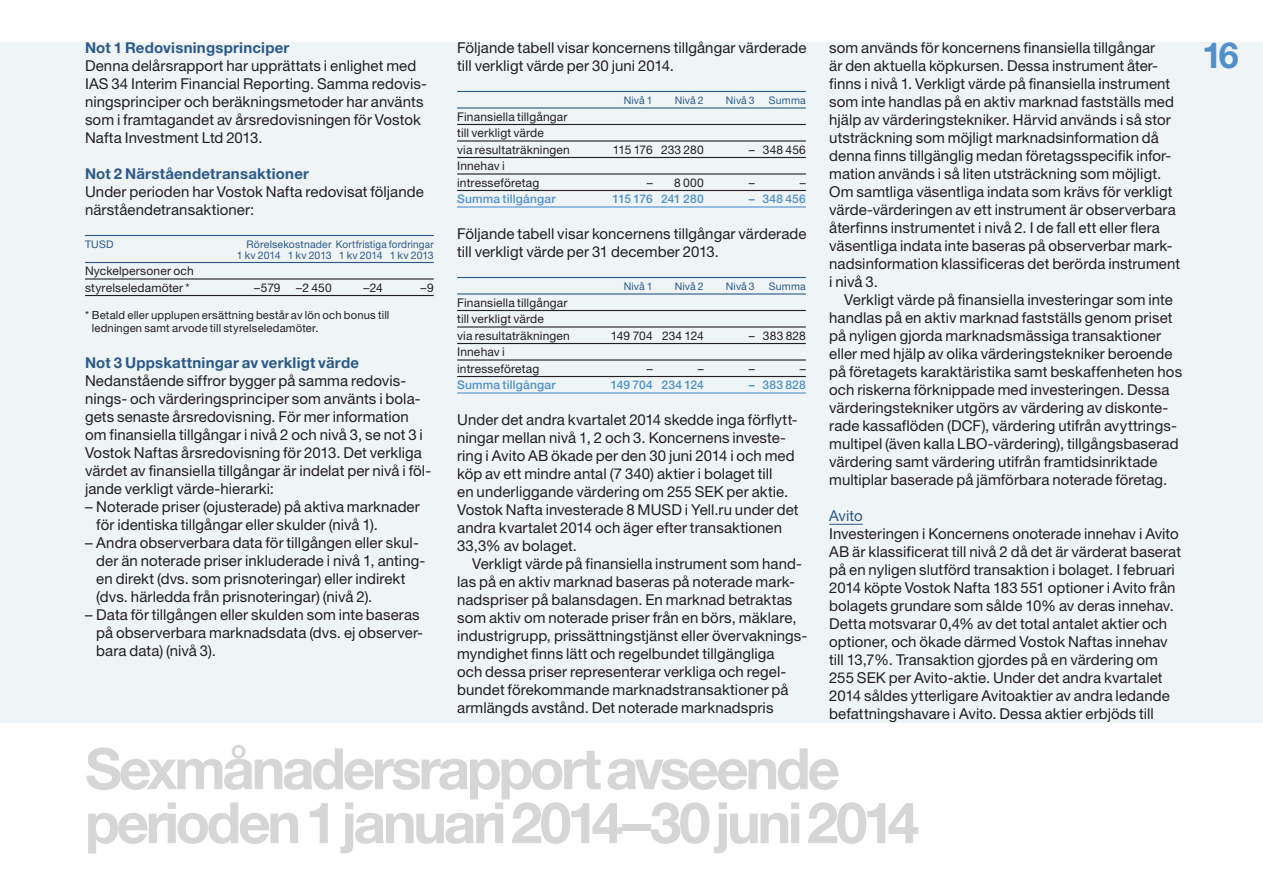
<style>
.page{position:relative;width:1263px;height:893px;background:#fff}
.page>*{position:absolute;margin:0;border:0;box-sizing:border-box;transform-origin:0 0}
.t1{font:700 57px/54px "Helvetica Neue LT Std";letter-spacing:-.06em;color:#d6d6d6}
.t2{font:700 36px "Helvetica Neue LT Std";color:#5091cd}
.t3{font:15px/18px "Helvetica Neue LT Std";letter-spacing:.005em;color:#231f20}
.t4{font:700 15px "Helvetica Neue LT Std";letter-spacing:.015em;color:#2b598a}
.t5{font:15px "Helvetica Neue LT Std";letter-spacing:-.005em;color:#2b598a}
.t6{font:12px/16.5px "Helvetica Neue LT Std";letter-spacing:.01em;color:#231f20}
.t7{font:500 12px "Helvetica Neue LT Std";letter-spacing:.015em;color:#5091cd}
.t8{font:12px "Helvetica Neue LT Std";letter-spacing:-.015em;color:#231f20}
.t9{font:500 12px "Helvetica Neue LT Std";letter-spacing:-.02em;color:#5091cd}
.t10{font:11.25px/13.5px "Helvetica Neue LT Std";letter-spacing:.015em;color:#231f20}
.t11{font:10.5px/10.5px "Helvetica Neue LT Std";letter-spacing:.015em;color:#2b598a;text-align:right}
</style>
<div class="page">
<div style="left:0;top:43px;width:1263px;height:680px;background:#eff4f6"></div>
<hr style="left:85px;top:235px;width:349px;height:1px;background:#2b598a">
<hr style="left:85px;top:262px;width:349px;height:1px;background:#2b598a">
<hr style="left:85px;top:278px;width:349px;height:2px;background:#231f20">
<hr style="left:85px;top:295px;width:349px;height:1px;background:#231f20">
<hr style="left:457px;top:91px;width:349px;height:1px;background:#2b598a">
<hr style="left:457px;top:107px;width:349px;height:2px;background:#2b598a">
<hr style="left:457px;top:124px;width:349px;height:1px;background:#231f20">
<hr style="left:457px;top:140px;width:349px;height:2px;background:#231f20">
<hr style="left:457px;top:157px;width:349px;height:1px;background:#231f20">
<hr style="left:457px;top:173px;width:349px;height:2px;background:#231f20">
<hr style="left:457px;top:190px;width:349px;height:1px;background:#231f20">
<hr style="left:457px;top:206px;width:349px;height:2px;background:#5091cd">
<hr style="left:457px;top:277px;width:349px;height:1px;background:#2b598a">
<hr style="left:457px;top:293px;width:349px;height:2px;background:#2b598a">
<hr style="left:457px;top:310px;width:349px;height:1px;background:#231f20">
<hr style="left:457px;top:326px;width:349px;height:2px;background:#231f20">
<hr style="left:457px;top:343px;width:349px;height:1px;background:#231f20">
<hr style="left:457px;top:359px;width:349px;height:2px;background:#231f20">
<hr style="left:457px;top:376px;width:349px;height:1px;background:#231f20">
<hr style="left:457px;top:392px;width:349px;height:2px;background:#5091cd">
<hr style="left:829px;top:524px;width:34px;height:1px;background:#2b598a">
<p class="t4" style="left:85px;top:39px;width:206px">Not 1 Redovisningsprinciper</p>
<p class="t3" style="left:85px;top:57px;width:343px">Denna delårsrapport har upprättats i enlighet med IAS 34 Interim Financial Reporting. Samma redovis&shy;ningsprinciper och beräkningsmetoder har använts som i framtagandet av årsredovisningen för Vostok Nafta Investment Ltd 2013.</p>
<p class="t4" style="left:85px;top:165px;width:226px">Not 2 Närståendetransaktioner</p>
<p class="t3" style="left:85px;top:183px;width:340px">Under perioden har Vostok Nafta redovisat följande närståendetransaktioner:</p>
<p class="t11" style="left:85px;top:239px;width:30px">TUSD</p>
<p class="t11" style="left:237px;top:239px;width:198px">Rörelsekostnader Kortfristiga fordringar<br>1 kv 2014 1 kv 2013 1 kv 2014 1 kv 2013</p>
<p class="t6" style="left:85px;top:263px;width:110px">Nyckelpersoner och styrelseledamöter *</p>
<p class="t6" style="left:254px;top:279px;width:28px">–579</p>
<p class="t6" style="left:296px;top:279px;width:37px">–2 450</p>
<p class="t6" style="left:363px;top:279px;width:21px">–24</p>
<p class="t6" style="left:420px;top:279px;width:15px">–9</p>
<p class="t10" style="left:92px;top:308px;width:299px;text-indent:-7px">* Betald eller upplupen ersättning består av lön och bonus till ledningen samt arvode till styrelseledamöter.</p>
<p class="t4" style="left:85px;top:354px;width:276px">Not 3 Uppskattningar av verkligt värde</p>
<p class="t3" style="left:85px;top:372px;width:348px">Nedanstående siffror bygger på samma redovis&shy;nings- och värderingsprinciper som använts i bola&shy;gets senaste årsredovisning. För mer information om finansiella tillgångar i nivå 2 och nivå 3, se not 3 i Vostok Naftas årsredovisning för 2013. Det verkliga värdet av finansiella tillgångar är indelat per nivå i föl&shy;jande verkligt värde-hierarki:</p>
<p class="t3" style="left:96px;top:498px;width:325px;text-indent:-11px">– Noterade priser (ojusterade) på aktiva marknader för identiska tillgångar eller skulder (nivå 1).</p>
<p class="t3" style="left:96px;top:534px;width:330px;text-indent:-11px">– Andra observerbara data för tillgången eller skul&shy;der än noterade priser inkluderade i nivå 1, anting&shy;en direkt (dvs. som prisnoteringar) eller indirekt (dvs. härledda från prisnoteringar) (nivå 2).</p>
<p class="t3" style="left:96px;top:606px;width:328px;text-indent:-11px">– Data för tillgången eller skulden som inte baseras på observerbara marknadsdata (dvs. ej observer&shy;bara data) (nivå 3).</p>
<p class="t3" style="left:457px;top:39px;width:351px">Följande tabell visar koncernens tillgångar värderade till verkligt värde per 30 juni 2014.</p>
<p class="t11" style="left:624px;top:95px;width:31px">Nivå 1</p>
<p class="t11" style="left:675px;top:95px;width:31px">Nivå 2</p>
<p class="t11" style="left:726px;top:95px;width:31px">Nivå 3</p>
<p class="t11" style="left:769px;top:95px;width:38px">Summa</p>
<p class="t6" style="left:457px;top:108px;width:114px">Finansiella tillgångar till verkligt värde<br>via resultaträkningen</p>
<p class="t8" style="left:613px;top:142px;width:92px">115 176 233 280</p>
<p class="t6" style="left:749px;top:141px;width:59px">– 348 456</p>
<p class="t6" style="left:457px;top:158px;width:84px">Innehav i intresseföretag</p>
<p class="t6" style="left:647px;top:174px;width:59px">– 8 000</p>
<p class="t6" style="left:749px;top:174px;width:7px">–</p>
<p class="t6" style="left:800px;top:174px;width:7px">–</p>
<p class="t7" style="left:457px;top:192px;width:100px">Summa tillgångar</p>
<p class="t9" style="left:613px;top:192px;width:93px">115 176 241 280</p>
<p class="t7" style="left:749px;top:192px;width:59px">– 348 456</p>
<p class="t3" style="left:457px;top:225px;width:351px">Följande tabell visar koncernens tillgångar värderade till verkligt värde per 31 december 2013.</p>
<p class="t11" style="left:624px;top:281px;width:31px">Nivå 1</p>
<p class="t11" style="left:675px;top:281px;width:31px">Nivå 2</p>
<p class="t11" style="left:726px;top:281px;width:31px">Nivå 3</p>
<p class="t11" style="left:769px;top:281px;width:38px">Summa</p>
<p class="t6" style="left:457px;top:294px;width:114px">Finansiella tillgångar till verkligt värde<br>via resultaträkningen</p>
<p class="t6" style="left:611px;top:327px;width:94px">149 704 234 124</p>
<p class="t6" style="left:749px;top:327px;width:59px">– 383 828</p>
<p class="t6" style="left:457px;top:344px;width:84px">Innehav i intresseföretag</p>
<p class="t6" style="left:647px;top:360px;width:7px">–</p>
<p class="t6" style="left:698px;top:360px;width:7px">–</p>
<p class="t6" style="left:749px;top:360px;width:7px">–</p>
<p class="t6" style="left:800px;top:360px;width:7px">–</p>
<p class="t7" style="left:457px;top:378px;width:100px">Summa tillgångar</p>
<p class="t7" style="left:611px;top:378px;width:95px">149 704 234 124</p>
<p class="t7" style="left:749px;top:378px;width:59px">– 383 828</p>
<p class="t3" style="left:457px;top:411px;width:343px">Under det andra kvartalet 2014 skedde inga förflytt&shy;ningar mellan nivå 1, 2 och 3. Koncernens investe&shy;ring i Avito AB ökade per den 30 juni 2014 i och med köp av ett mindre antal (7 340) aktier i bolaget till<br>en underliggande värdering om 255 SEK per aktie.<br>Vostok Nafta investerade 8 MUSD i Yell.ru under det andra kvartalet 2014 och äger efter transaktionen 33,3% av bolaget.</p>
<p class="t3" style="left:457px;top:555px;width:352px;text-indent:15px">Verkligt värde på finansiella instrument som hand&shy;las på en aktiv marknad baseras på noterade mark&shy;nadspriser på balansdagen. En marknad betraktas som aktiv om noterade priser från en börs, mäklare, industrigrupp, prissättningstjänst eller övervaknings&shy;myndighet finns lätt och regelbundet tillgängliga<br>och dessa priser representerar verkliga och regel&shy;bundet förekommande marknadstransaktioner på armlängds avstånd. Det noterade marknadspris</p>
<p class="t3" style="left:829px;top:39px;width:352px">som används för koncernens finansiella tillgångar<br>är den aktuella köpkursen. Dessa instrument åter&shy;finns i nivå 1. Verkligt värde på finansiella instrument som inte handlas på en aktiv marknad fastställs med hjälp av värderingstekniker. Härvid används i så stor utsträckning som möjligt marknadsinformation då denna finns tillgänglig medan företagsspecifik infor&shy;mation används i så liten utsträckning som möjligt.<br>Om samtliga väsentliga indata som krävs för verkligt värde-värderingen av ett instrument är observerbara återfinns instrumentet i nivå 2. I de fall ett eller flera väsentliga indata inte baseras på observerbar mark&shy;nadsinformation klassificeras det berörda instrument i nivå 3.</p>
<p class="t3" style="left:829px;top:291px;width:354px;text-indent:15px">Verkligt värde på finansiella investeringar som inte handlas på en aktiv marknad fastställs genom priset på nyligen gjorda marknadsmässiga transaktioner eller med hjälp av olika värderingstekniker beroende på företagets karaktäristika samt beskaffenheten hos och riskerna förknippade med investeringen. Dessa värderingstekniker utgörs av värdering av diskonte&shy;rade kassaflöden (DCF), värdering utifrån avyttrings&shy;multipel (även kalla LBO-värdering), tillgångsbaserad värdering samt värdering utifrån framtidsinriktade multiplar baserade på jämförbara noterade företag.</p>
<p class="t5" style="left:829px;top:507px;width:35px">Avito</p>
<p class="t3" style="left:829px;top:525px;width:353px">Investeringen i Koncernens onoterade innehav i Avito AB är klassificerat till nivå 2 då det är värderat baserat på en nyligen slutförd transaktion i bolaget. I februari 2014 köpte Vostok Nafta 183 551 optioner i Avito från bolagets grundare som sålde 10% av deras innehav.<br>Detta motsvarar 0,4% av det total antalet aktier och optioner, och ökade därmed Vostok Naftas innehav till 13,7%. Transaktion gjordes på en värdering om 255 SEK per Avito-aktie. Under det andra kvartalet 2014 såldes ytterligare Avitoaktier av andra ledande befattningshavare i Avito. Dessa aktier erbjöds till</p>
<h1 class="t1" style="left:85px;top:740px;width:836px">Sexmånadersrapport avseende perioden 1 januari 2014–30 juni 2014</h1>
<h2 class="t2" style="left:1202px;top:33px;width:38px">16</h2>
</div>
